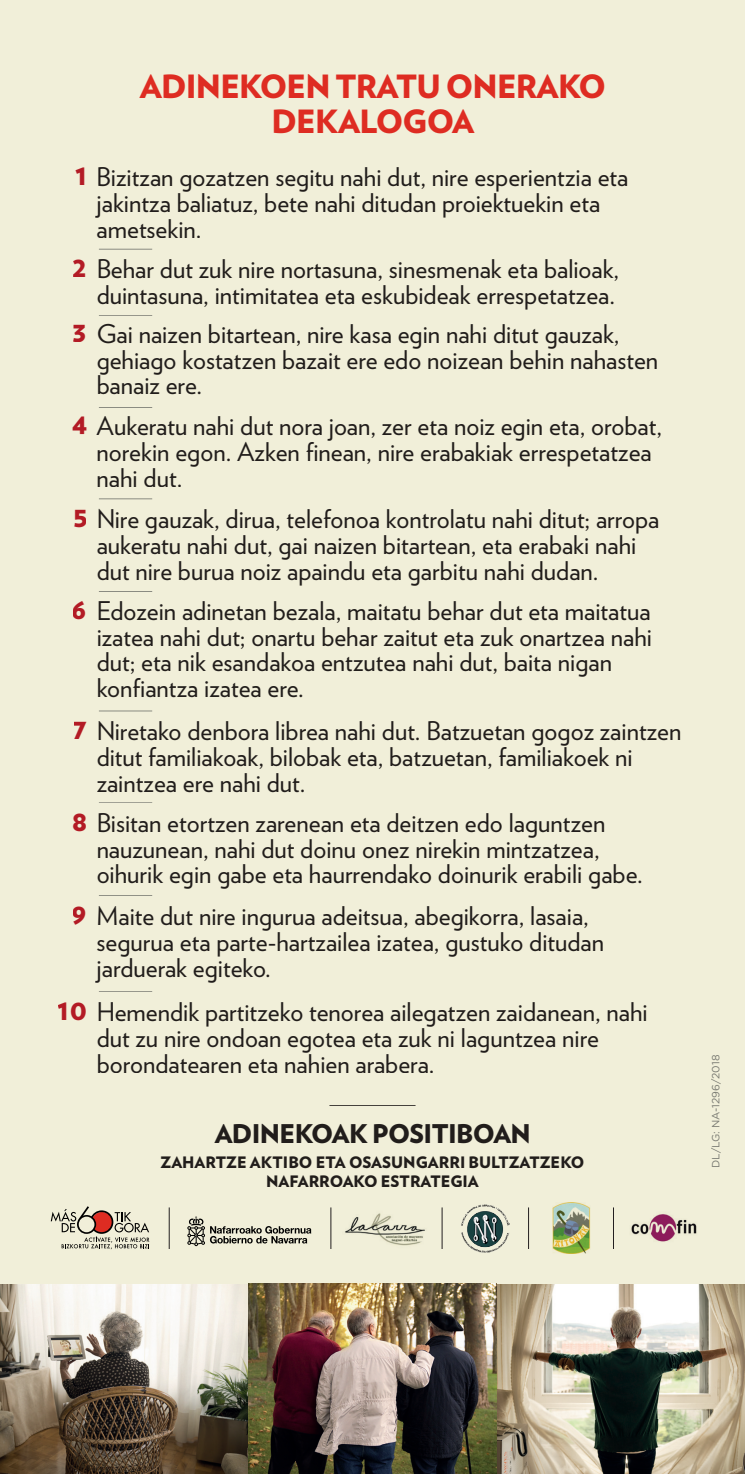
<style>
.page{position:relative;width:745px;height:1474px;background:#fff}
.page>*{position:absolute;margin:0;border:0;box-sizing:border-box;transform-origin:0 0}
.t1{font:900 32.02px/35px "Verlag";letter-spacing:-.025em;color:#eb2f29;text-align:center}
.t2{font:900 29.05px "Verlag";color:#be1d2c}
.t3{font:25.72px/25.7px "Verlag";color:#231f20}
.t4{font:900 25.72px "Verlag";letter-spacing:-.025em;color:#231f20}
.t5{font:900 15.75px/18.6px "Verlag";color:#231f20;text-align:center}
.t6{font:10.5px "Gotham";color:#808285}
</style>
<div class="page">
<img style="left:0;top:1282px;width:744px;height:191px">
<div style="left:0;top:0;width:744px;height:1282px;background:#f1efd9"></div>
<hr style="left:329px;top:1105px;width:86px;height:1px;background:#231f20">
<svg style="left:51px;top:1206px;width:98px;height:43px"></svg>
<svg style="left:187px;top:1216px;width:124px;height:30px"></svg>
<hr style="left:169px;top:1207px;width:1px;height:41px;background:#231f20">
<hr style="left:330px;top:1207px;width:1px;height:41px;background:#231f20">
<hr style="left:441px;top:1207px;width:1px;height:41px;background:#231f20">
<hr style="left:528px;top:1207px;width:1px;height:41px;background:#231f20">
<hr style="left:612px;top:1207px;width:1px;height:41px;background:#231f20">
<img style="left:345px;top:1213px;width:80px;height:33px">
<img style="left:461px;top:1204px;width:47px;height:47px">
<img style="left:552px;top:1202px;width:38px;height:51px">
<img style="left:631px;top:1214px;width:66px;height:28px">
<hr style="left:99px;top:249px;width:53px;height:1px;background:#939598">
<hr style="left:99px;top:315px;width:53px;height:1px;background:#939598">
<hr style="left:99px;top:407px;width:53px;height:1px;background:#939598">
<hr style="left:99px;top:498px;width:53px;height:1px;background:#939598">
<hr style="left:99px;top:591px;width:53px;height:1px;background:#939598">
<hr style="left:99px;top:710px;width:53px;height:1px;background:#939598">
<hr style="left:99px;top:802px;width:53px;height:1px;background:#939598">
<hr style="left:99px;top:895px;width:53px;height:1px;background:#939598">
<hr style="left:99px;top:991px;width:53px;height:1px;background:#939598">
<p class="t1" style="left:140px;top:67px;width:467px">ADINEKOEN TRATU ONERAKO<br>DEKALOGOA</p>
<p class="t2" style="left:75px;top:151px;width:13px">1</p>
<p class="t3" style="left:97px;top:163px;width:533px">Bizitzan gozatzen segitu nahi dut, nire esperientzia eta jakintza baliatuz, bete nahi ditudan proiektuekin eta ametsekin.</p>
<p class="t2" style="left:73px;top:242px;width:16px">2</p>
<p class="t3" style="left:97px;top:255px;width:524px">Behar dut zuk nire nortasuna, sinesmenak eta balioak, duintasuna, intimitatea eta eskubideak errespetatzea.</p>
<p class="t2" style="left:73px;top:307px;width:16px">3</p>
<p class="t3" style="left:97px;top:319px;width:562px">Gai naizen bitartean, nire kasa egin nahi ditut gauzak, gehiago kostatzen bazait ere edo noizean behin nahasten banaiz ere.</p>
<p class="t2" style="left:72px;top:400px;width:16px">4</p>
<p class="t3" style="left:97px;top:412px;width:566px">Aukeratu nahi dut nora joan, zer eta noiz egin eta, orobat, norekin egon. Azken finean, nire erabakiak errespetatzea nahi dut.</p>
<p class="t2" style="left:72px;top:492px;width:16px">5</p>
<p class="t2" style="left:72px;top:584px;width:17px">6</p>
<p class="t3" style="left:97px;top:504px;width:564px">Nire gauzak, dirua, telefonoa kontrolatu nahi ditut; arropa aukeratu nahi dut, gai naizen bitartean, eta erabaki nahi dut nire burua noiz apaindu eta garbitu nahi dudan.</p>
<p class="t3" style="left:97px;top:596px;width:556px">Edozein adinetan bezala, maitatu behar dut eta maitatua izatea nahi dut; onartu behar zaitut eta zuk onartzea nahi dut; eta nik esandakoa entzutea nahi dut, baita nigan konfiantza izatea ere.</p>
<p class="t2" style="left:73px;top:704px;width:16px">7</p>
<p class="t3" style="left:97px;top:717px;width:586px">Niretako denbora librea nahi dut. Batzuetan gogoz zaintzen ditut familiakoak, bilobak eta, batzuetan, familiakoek ni zaintzea ere nahi dut.</p>
<p class="t2" style="left:71px;top:796px;width:17px">8</p>
<p class="t3" style="left:97px;top:808px;width:547px">Bisitan etortzen zarenean eta deitzen edo laguntzen nauzunean, nahi dut doinu onez nirekin mintzatzea, oihurik egin gabe eta haurrendako doinurik erabili gabe.</p>
<p class="t2" style="left:72px;top:889px;width:17px">9</p>
<p class="t3" style="left:97px;top:901px;width:508px">Maite dut nire ingurua adeitsua, abegikorra, lasaia, segurua eta parte-hartzailea izatea, gustuko ditudan jarduerak egiteko.</p>
<p class="t2" style="left:58px;top:985px;width:31px">10</p>
<p class="t3" style="left:97px;top:997px;width:552px">Hemendik partitzeko tenorea ailegatzen zaidanean, nahi dut zu nire ondoan egotea eta zuk ni laguntzea nire borondatearen eta nahien arabera.</p>
<p class="t4" style="left:214px;top:1112px;width:317px">ADINEKOAK POSITIBOAN</p>
<p class="t5" style="left:160px;top:1152px;width:425px">ZAHARTZE AKTIBO ETA OSASUNGARRI BULTZATZEKO<br>NAFARROAKO ESTRATEGIA</p>
<p class="t6" style="left:708px;top:1167px;width:115px;rotate:-90deg">DL/LG: NA-1296/2018</p>
</div>
